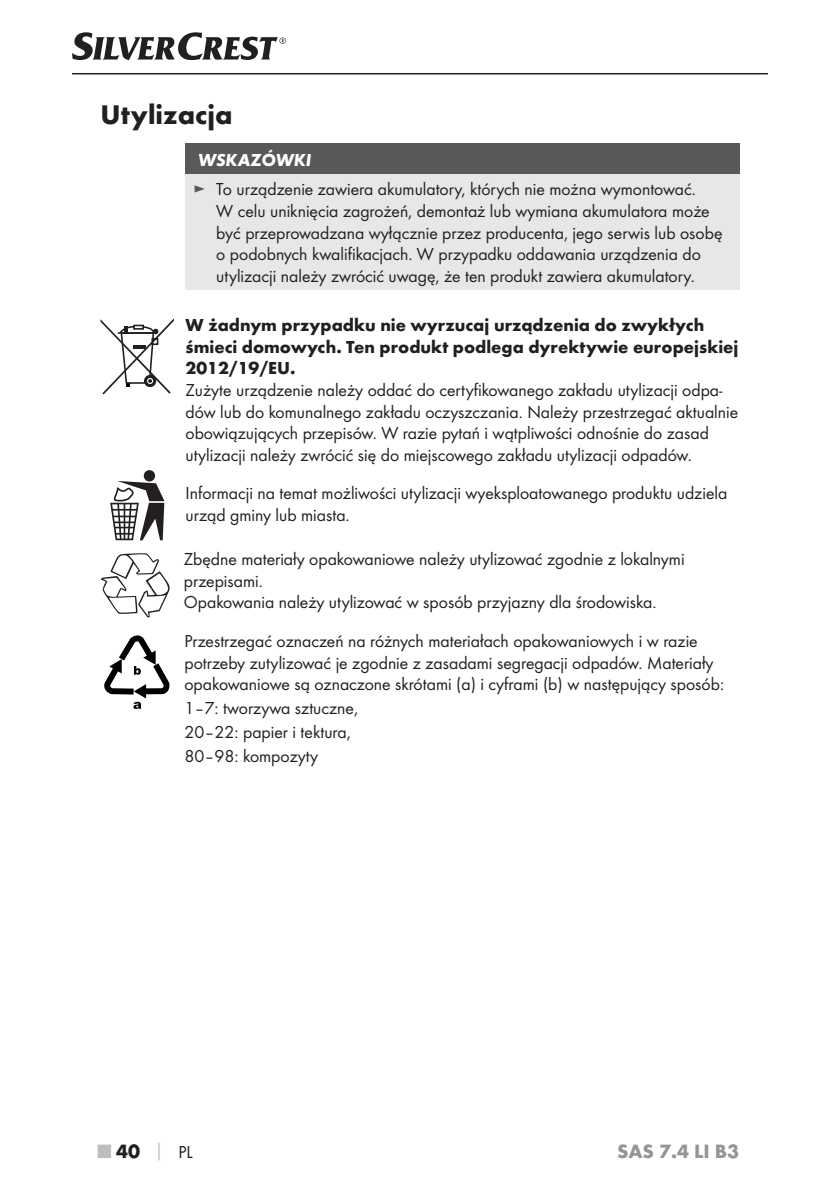
<style>
.page{position:relative;width:840px;height:1191px;background:#fff}
.page>*{position:absolute;margin:0;border:0;box-sizing:border-box;transform-origin:0 0}
.t1{font:700 28px "Futura";color:#231f20}
.t2{font:700 20px "Futura";color:#939598}
.t3{font:700 20px "Futura";color:#231f20}
.t4{font:18px/21.6px "Futura Boo";color:#231f20}
.t5{font:700 18px/21.6px "Futura";color:#231f20}
.t6{font:italic 700 18px "Futura";color:#fff}
.s1{color:#58595b}
.s2{color:#bbbdc0}
.s3{font-size:18px;color:#bbbdc0}
.s4{font-family:"Futura Boo";font-weight:400;font-size:18px}
</style>
<div class="page">
<hr style="left:72px;top:73px;width:695px;height:1px;background:#231f20">
<svg style="left:72px;top:32px;width:214px;height:28px"></svg>
<div style="left:185px;top:144px;width:554px;height:30px;background:#58595b"></div>
<div style="left:185px;top:174px;width:554px;height:116px;background:#e6e7e8"></div>
<svg style="left:100px;top:318px;width:74px;height:76px"></svg>
<div style="left:144px;top:470px;width:11px;height:11px;background:#231f20;border-radius:50%"></div>
<svg style="left:110px;top:481px;width:54px;height:59px"></svg>
<svg style="left:100px;top:553px;width:69px;height:64px"></svg>
<svg style="left:104px;top:635px;width:65px;height:74px"></svg>
<h1 class="t1" style="left:100px;top:104px;width:133px">Utylizacja</h1>
<p class="t6" style="left:198px;top:154px;width:115px">WSKAZÓWKI</p>
<p class="t4" style="left:216px;top:179px;width:507px;text-indent:-23px"><span class="s1">►</span> To urządzenie zawiera akumulatory, których nie można wymontować.<br>W celu uniknięcia zagrożeń, demontaż lub wymiana akumulatora może być przeprowadzana wyłącznie przez producenta, jego serwis lub osobę o podobnych kwalifikacjach. W przypadku oddawania urządzenia do utylizacji należy zwrócić uwagę, że ten produkt zawiera akumulatory.</p>
<p class="t5" style="left:185px;top:316px;width:554px">W żadnym przypadku nie wyrzucaj urządzenia do zwykłych śmieci domowych. Ten produkt podlega dyrektywie europejskiej<br>2012/19/EU.</p>
<p class="t4" style="left:185px;top:380px;width:553px">Zużyte urządzenie należy oddać do certyfikowanego zakładu utylizacji odpa&shy;dów lub do komunalnego zakładu oczyszczania. Należy przestrzegać aktualnie obowiązujących przepisów. W razie pytań i wątpliwości odnośnie do zasad utylizacji należy zwrócić się do miejscowego zakładu utylizacji odpadów.</p>
<p class="t4" style="left:185px;top:483px;width:543px">Informacji na temat możliwości utylizacji wyeksploatowanego produktu udziela urząd gminy lub miasta.</p>
<p class="t4" style="left:184px;top:549px;width:502px">Zbędne materiały opakowaniowe należy utylizować zgodnie z lokalnymi przepisami.<br>Opakowania należy utylizować w sposób przyjazny dla środowiska.</p>
<p class="t4" style="left:184px;top:631px;width:541px">Przestrzegać oznaczeń na różnych materiałach opakowaniowych i w razie potrzeby zutylizować je zgodnie z zasadami segregacji odpadów. Materiały opakowaniowe są oznaczone skrótami (a) i cyframi (b) w następujący sposób:</p>
<p class="t4" style="left:184px;top:697px;width:175px;line-height:24px">1–7: tworzywa sztuczne,<br>20–22: papier i tektura,<br>80–98: kompozyty</p>
<p class="t3" style="left:98px;top:1143px;width:96px"><span class="s2">■</span> 40 <span class="s3">│</span> <span class="s4">PL</span></p>
<p class="t2" style="left:617px;top:1143px;width:123px">SAS 7.4 LI B3</p>
</div>
